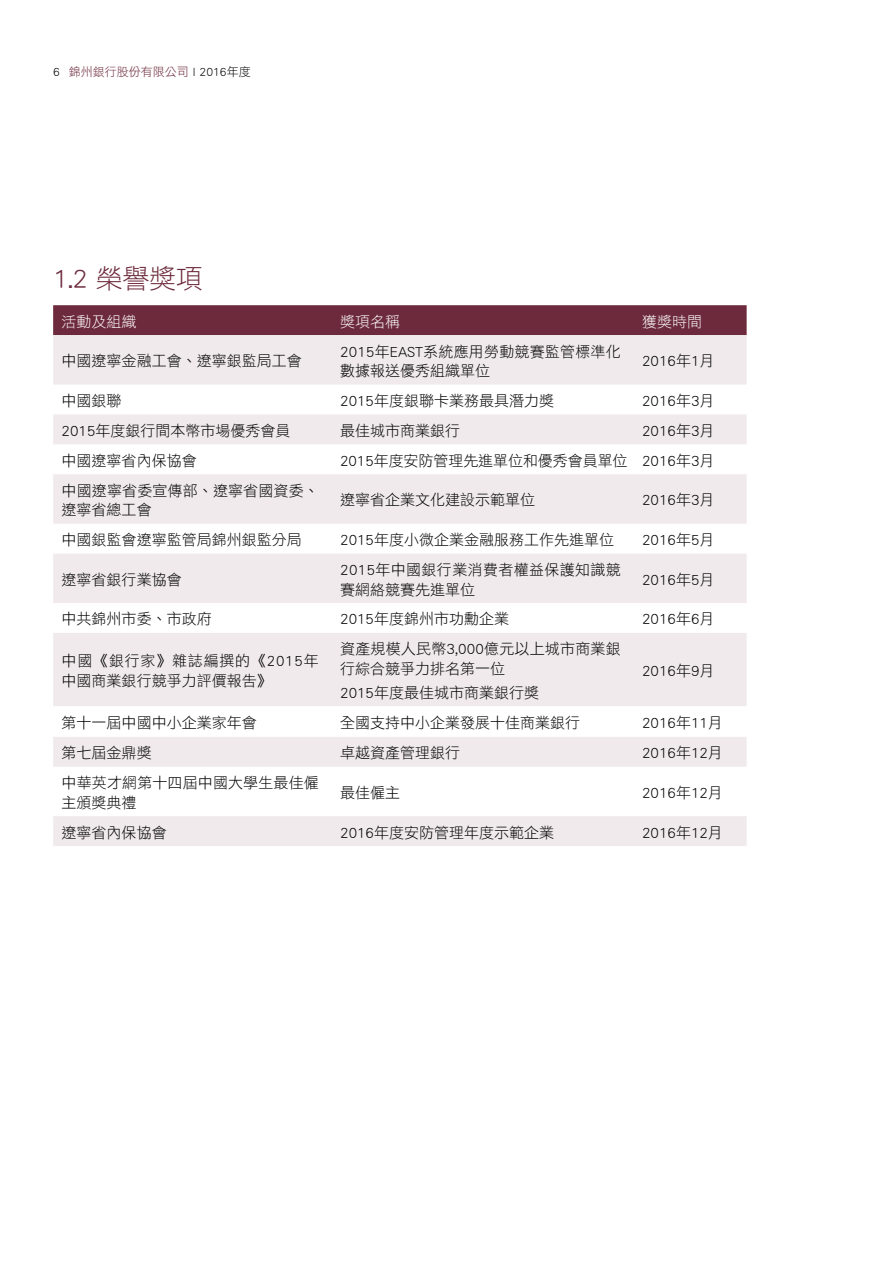
<style>
.page{position:relative;width:893px;height:1263px;background:#fff}
.page>*{position:absolute;margin:0;border:0;box-sizing:border-box;transform-origin:0 0}
.t1{font:27px "DF Li Hei Std W3";color:#6d2a3c}
.t2{font:15px/19.5px "DF Li Hei Std W3";color:#000}
.t3{font:15px/19.5px "DF Li Hei Std W3";letter-spacing:.025em;color:#000}
.t4{font:15px "DF Li Hei Std W3";color:#fff}
.t5{font:12px "DF Li Hei Std W3";color:#6d2a3c}
.s1{color:#000}
</style>
<div class="page">
<div style="left:53px;top:305px;width:694px;height:30px;background:#6d2a3c"></div>
<svg style="left:53px;top:335px;width:694px;height:511px;fill:#f0eaec"></svg>
<p class="t5" style="left:53px;top:65px;width:199px"><span class="s1">6</span> 錦州銀行股份有限公司 <span class="s1">| 2016年度</span></p>
<h1 class="t1" style="left:53px;top:264px;width:151px">1.2 榮譽獎項</h1>
<p class="t4" style="left:62px;top:313px;width:76px">活動及組織</p>
<p class="t4" style="left:340px;top:313px;width:61px">獎項名稱</p>
<p class="t4" style="left:642px;top:313px;width:61px">獲獎時間</p>
<p class="t2" style="left:62px;top:351px;width:241px">中國遼寧金融工會、遼寧銀監局工會</p>
<p class="t2" style="left:340px;top:341px;width:282px">2015年EAST系統應用勞動競賽監管標準化數據報送優秀組織單位</p>
<p class="t2" style="left:642px;top:351px;width:74px">2016年1月</p>
<p class="t2" style="left:62px;top:391px;width:61px">中國銀聯</p>
<p class="t2" style="left:340px;top:391px;width:215px">2015年度銀聯卡業務最具潛力獎</p>
<p class="t2" style="left:642px;top:391px;width:74px">2016年3月</p>
<p class="t2" style="left:62px;top:420px;width:230px">2015年度銀行間本幣市場優秀會員</p>
<p class="t2" style="left:340px;top:420px;width:121px">最佳城市商業銀行</p>
<p class="t2" style="left:642px;top:420px;width:74px">2016年3月</p>
<p class="t2" style="left:62px;top:450px;width:136px">中國遼寧省內保協會</p>
<p class="t2" style="left:340px;top:450px;width:376px">2015年度安防管理先進單位和優秀會員單位 2016年3月</p>
<p class="t2" style="left:62px;top:480px;width:259px">中國遼寧省委宣傳部、遼寧省國資委、遼寧省總工會</p>
<p class="t2" style="left:340px;top:490px;width:196px">遼寧省企業文化建設示範單位</p>
<p class="t2" style="left:642px;top:490px;width:74px">2016年3月</p>
<p class="t2" style="left:62px;top:530px;width:241px">中國銀監會遼寧監管局錦州銀監分局</p>
<p class="t2" style="left:340px;top:530px;width:275px">2015年度小微企業金融服務工作先進單位</p>
<p class="t2" style="left:642px;top:530px;width:74px">2016年5月</p>
<p class="t2" style="left:62px;top:569px;width:121px">遼寧省銀行業協會</p>
<p class="t3" style="left:340px;top:560px;width:282px">2015年中國銀行業消費者權益保護知識競賽網絡競賽先進單位</p>
<p class="t2" style="left:642px;top:569px;width:74px">2016年5月</p>
<p class="t2" style="left:62px;top:609px;width:151px">中共錦州市委、市政府</p>
<p class="t2" style="left:340px;top:609px;width:170px">2015年度錦州市功勳企業</p>
<p class="t2" style="left:642px;top:609px;width:74px">2016年6月</p>
<p class="t2" style="left:62px;top:651px;width:259px">中國《銀行家》雜誌編撰的《2015年中國商業銀行競爭力評價報告》</p>
<p class="t2" style="left:340px;top:639px;width:282px">資產規模人民幣3,000億元以上城市商業銀行綜合競爭力排名第一位</p>
<p class="t2" style="left:340px;top:682px;width:200px">2015年度最佳城市商業銀行獎</p>
<p class="t2" style="left:642px;top:661px;width:74px">2016年9月</p>
<p class="t2" style="left:62px;top:712px;width:196px">第十一屆中國中小企業家年會</p>
<p class="t2" style="left:340px;top:712px;width:241px">全國支持中小企業發展十佳商業銀行</p>
<p class="t2" style="left:642px;top:712px;width:82px">2016年11月</p>
<p class="t2" style="left:62px;top:743px;width:91px">第七屆金鼎獎</p>
<p class="t2" style="left:340px;top:743px;width:121px">卓越資產管理銀行</p>
<p class="t2" style="left:642px;top:743px;width:82px">2016年12月</p>
<p class="t2" style="left:62px;top:773px;width:259px">中華英才網第十四屆中國大學生最佳僱主頒獎典禮</p>
<p class="t2" style="left:340px;top:782px;width:61px">最佳僱主</p>
<p class="t2" style="left:642px;top:782px;width:82px">2016年12月</p>
<p class="t2" style="left:62px;top:822px;width:106px">遼寧省內保協會</p>
<p class="t2" style="left:340px;top:822px;width:215px">2016年度安防管理年度示範企業</p>
<p class="t2" style="left:642px;top:822px;width:82px">2016年12月</p>
</div>
